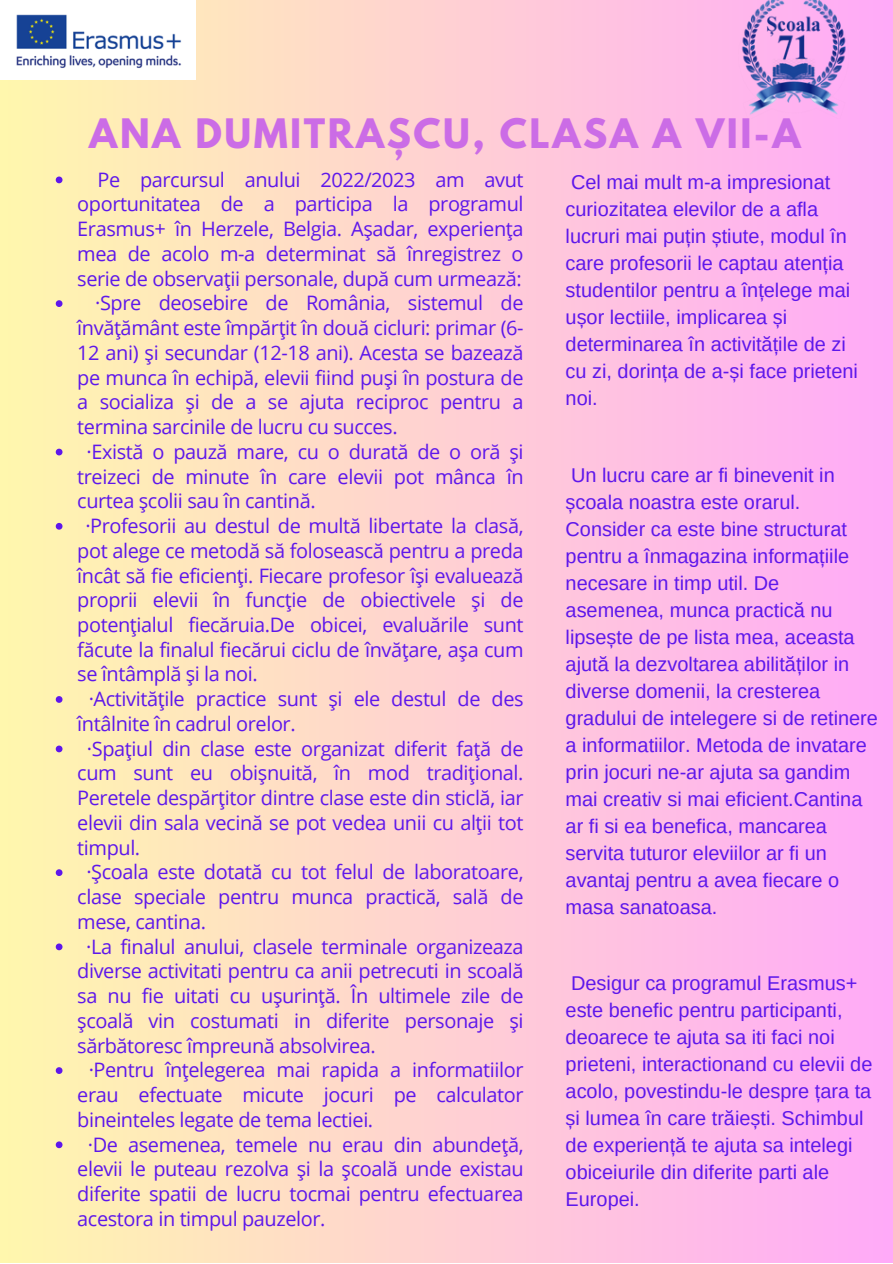
<style>
.page{position:relative;width:893px;height:1264px;background:#fff}
.page>*{position:absolute;margin:0;border:0;box-sizing:border-box;transform-origin:0 0}
.t1{font:700 36px "League Spartan";letter-spacing:.07em;color:#cb6ce6}
.t2{font:19.95px/24.8px "Open Sans";letter-spacing:-.02em;color:#5e17eb;text-align:justify}
.t3{font:19.95px/27px "Arimo";color:#5e17eb}
</style>
<div class="page">
<div style="left:0;top:0;width:892px;height:1262px;background:linear-gradient(to right,#fff7ad,#ffaaf8)"></div>
<svg style="left:56px;top:176px;width:6px;height:7px"></svg>
<svg style="left:56px;top:300px;width:6px;height:7px"></svg>
<svg style="left:56px;top:448px;width:6px;height:7px"></svg>
<svg style="left:56px;top:523px;width:6px;height:6px"></svg>
<svg style="left:56px;top:696px;width:6px;height:7px"></svg>
<svg style="left:56px;top:745px;width:6px;height:7px"></svg>
<svg style="left:56px;top:869px;width:6px;height:7px"></svg>
<svg style="left:56px;top:943px;width:6px;height:7px"></svg>
<svg style="left:56px;top:1067px;width:6px;height:6px"></svg>
<svg style="left:56px;top:1141px;width:6px;height:7px"></svg>
<img style="left:717px;top:0;width:154px;height:118px">
<img style="left:0;top:0;width:196px;height:80px">
<p class="t1" style="left:89px;top:116px;width:712px">ANA DUMITRAȘCU, CLASA A VII-A</p>
<p class="t2" style="left:77px;top:166px;width:448px;text-indent:20px">Pe parcursul anului 2022/2023 am avut oportunitatea de a participa la programul Erasmus+ în Herzele, Belgia. Așadar, experiența mea de acolo m-a determinat să înregistrez o serie de observații personale, după cum urmează:</p>
<p class="t2" style="left:77px;top:290px;width:448px;text-indent:18px">·Spre deosebire de România, sistemul de învățământ este împărțit în două cicluri: primar (6- 12 ani) și secundar (12-18 ani). Acesta se bazează pe munca în echipă, elevii fiind puși în postura de a socializa și de a se ajuta reciproc pentru a termina sarcinile de lucru cu succes.</p>
<p class="t2" style="left:77px;top:438px;width:448px;text-indent:9px">·Există o pauză mare, cu o durată de o oră și treizeci de minute în care elevii pot mânca în curtea școlii sau în cantină.</p>
<p class="t2" style="left:77px;top:513px;width:448px;text-indent:8px">·Profesorii au destul de multă libertate la clasă, pot alege ce metodă să folosească pentru a preda încât să fie eficienți. Fiecare profesor își evaluează proprii elevii în funcție de obiectivele și de potențialul fiecăruia.De obicei, evaluările sunt făcute la finalul fiecărui ciclu de învățare, așa cum se întâmplă și la noi.</p>
<p class="t2" style="left:77px;top:686px;width:448px;text-indent:11px">·Activitățile practice sunt și ele destul de des întâlnite în cadrul orelor.</p>
<p class="t2" style="left:77px;top:735px;width:448px;text-indent:10px">·Spațiul din clase este organizat diferit față de cum sunt eu obișnuită, în mod tradițional.<br>Peretele despărțitor dintre clase este din sticlă, iar elevii din sala vecină se pot vedea unii cu alții tot timpul.</p>
<p class="t2" style="left:77px;top:859px;width:448px;text-indent:9px">·Școala este dotată cu tot felul de laboratoare, clase speciale pentru munca practică, sală de mese, cantina.</p>
<p class="t2" style="left:77px;top:933px;width:448px;text-indent:9px">·La finalul anului, clasele terminale organizeaza diverse activitati pentru ca anii petrecuti in scoală sa nu fie uitati cu ușurință. În ultimele zile de școală vin costumati in diferite personaje și sărbătoresc împreună absolvirea.</p>
<p class="t2" style="left:77px;top:1057px;width:448px;text-indent:11px">·Pentru înțelegerea mai rapida a informatiilor erau efectuate micute jocuri pe calculator bineinteles legate de tema lectiei.</p>
<p class="t2" style="left:77px;top:1131px;width:448px;text-indent:11px">·De asemenea, temele nu erau din abundeță, elevii le puteau rezolva și la școală unde existau diferite spatii de lucru tocmai pentru efectuarea acestora in timpul pauzelor.</p>
<p class="t3" style="left:565px;top:168px;width:294px">Cel mai mult m-a impresionat curiozitatea elevilor de a afla lucruri mai puțin știute, modul în care profesorii le captau atenția studentilor pentru a înțelege mai ușor lectiile, implicarea și determinarea în activitățile de zi cu zi, dorința de a-și face prieteni noi.</p>
<p class="t3" style="left:565px;top:461px;width:314px">Un lucru care ar fi binevenit in școala noastra este orarul.<br>Consider ca este bine structurat pentru a înmagazina informațiile necesare in timp util. De asemenea, munca practică nu lipsește de pe lista mea, aceasta ajută la dezvoltarea abilităților in diverse domenii, la cresterea gradului de intelegere si de retinere a informatiilor. Metoda de invatare prin jocuri ne-ar ajuta sa gandim mai creativ si mai eficient.Cantina ar fi si ea benefica, mancarea servita tuturor eleviilor ar fi un avantaj pentru a avea fiecare o masa sanatoasa.</p>
<p class="t3" style="left:565px;top:969px;width:308px">Desigur ca programul Erasmus+ este benefic pentru participanti, deoarece te ajuta sa iti faci noi prieteni, interactionand cu elevii de acolo, povestindu-le despre țara ta și lumea în care trăiești. Schimbul de experiență te ajuta sa intelegi obiceiurile din diferite parti ale<br>Europei.</p>
</div>
